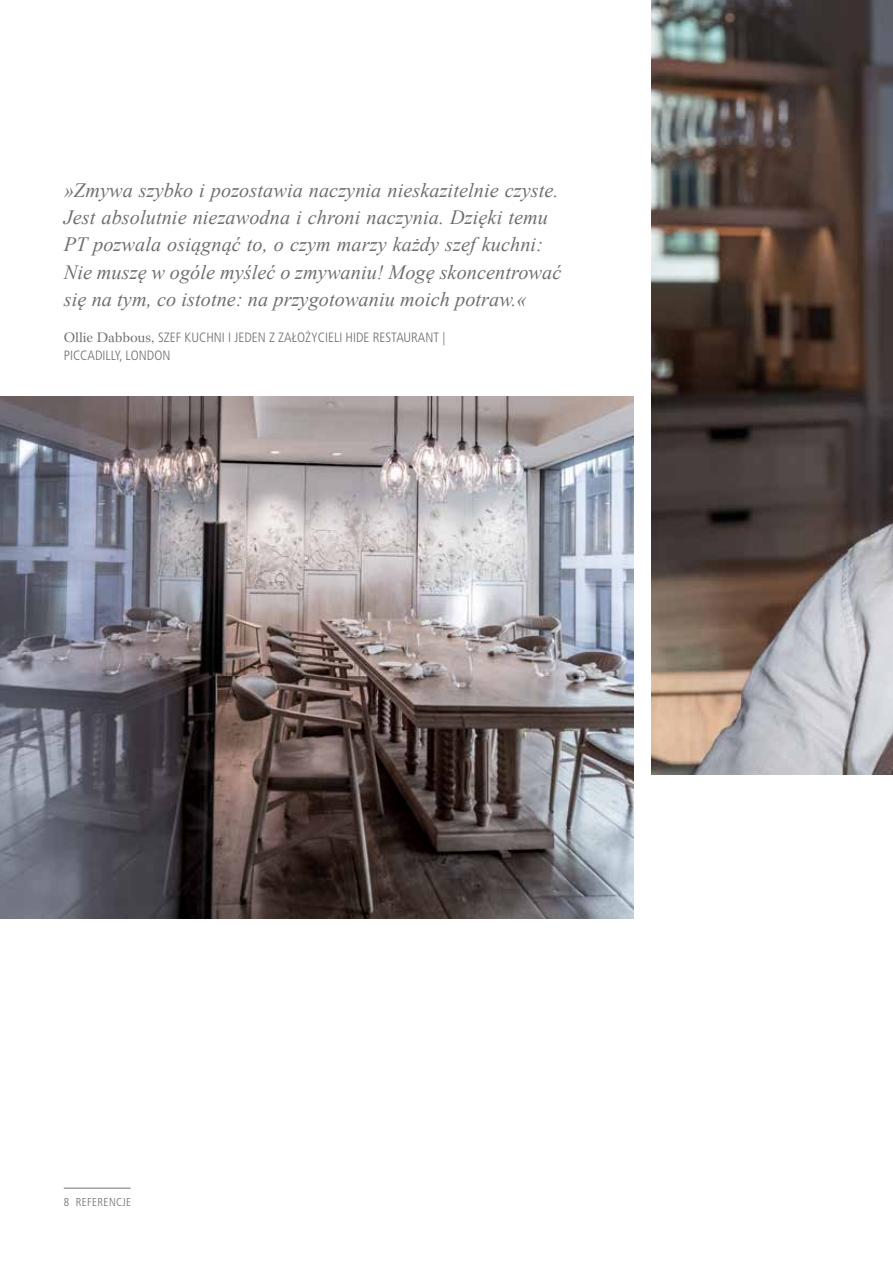
<style>
.page{position:relative;width:893px;height:1263px;background:#fff}
.page>*{position:absolute;margin:0;border:0;box-sizing:border-box;transform-origin:0 0}
.t1{font:italic 20.25px/27.5px "Times New Roman";letter-spacing:.005em;color:#6f6f6e}
.t2{font:300 condensed 13.5px/18px "Frutiger LT Pro";color:#6f6f6e}
.t3{font:300 condensed 11.4px "Frutiger LT Pro";letter-spacing:.03em;color:#6f6f6e}
.s1{font-family:"Wilke LT Std";font-weight:400;font-stretch:normal}
</style>
<div class="page">
<img style="left:0;top:396px;width:633px;height:522px">
<img style="left:651px;top:0;width:242px;height:774px">
<hr style="left:64px;top:1188px;width:67px;height:1px;background:#6f6f6e">
<p class="t1" style="left:64px;top:176px;width:499px">»Zmywa szybko i pozostawia naczynia nieskazitelnie czyste.<br>Jest absolutnie niezawodna i chroni naczynia. Dzięki temu PT pozwala osiągnąć to, o czym marzy każdy szef kuchni:<br>Nie muszę w ogóle myśleć o zmywaniu! Mogę skoncentrować się na tym, co istotne: na przygotowaniu moich potraw.«</p>
<p class="t2" style="left:64px;top:328px;width:383px"><span class="s1">Ollie Dabbous,</span> SZEF KUCHNI I JEDEN Z ZAŁOŻYCIELI HIDE RESTAURANT |<br>PICCADILLY, LONDON</p>
<p class="t3" style="left:64px;top:1196px;width:69px">8 REFERENCJE</p>
</div>
